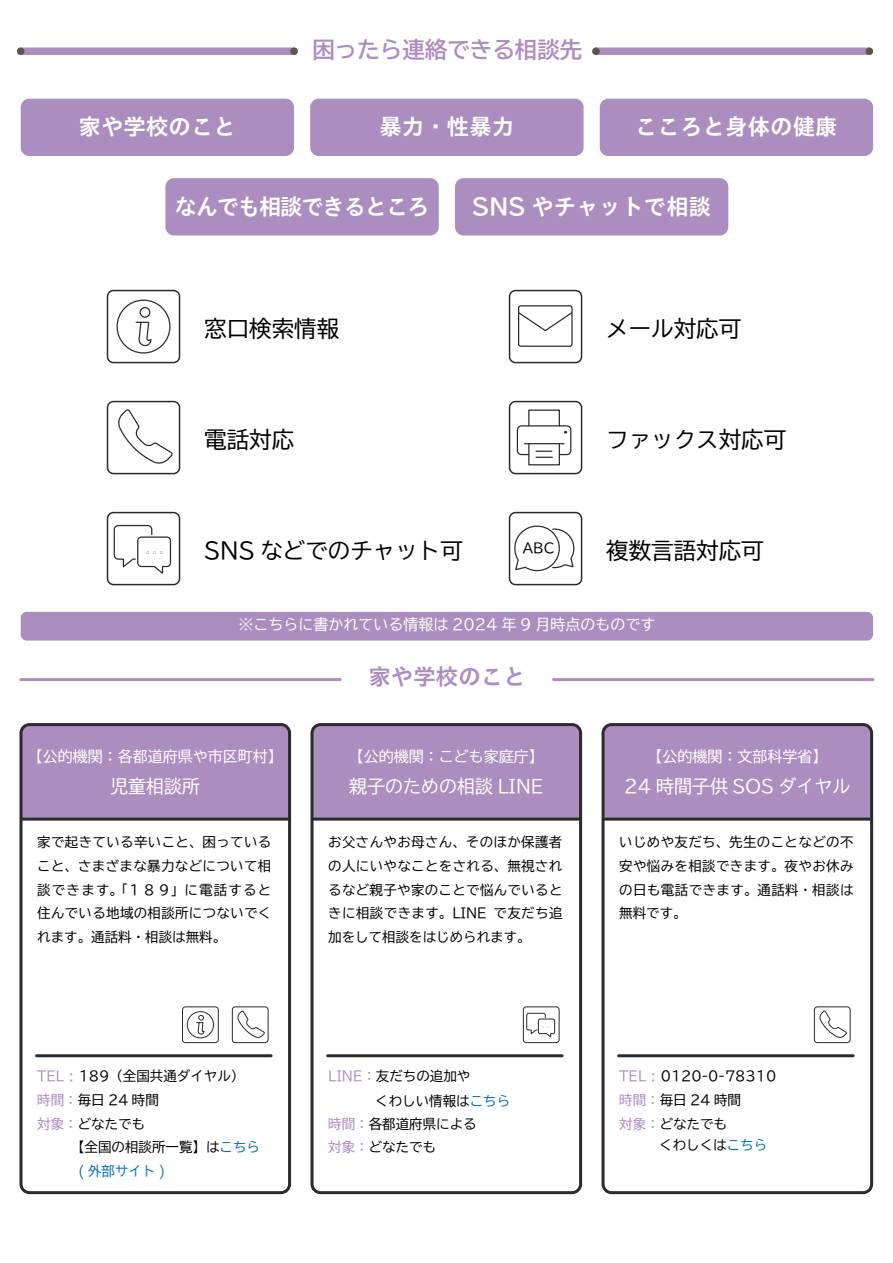
<style>
.page{position:relative;width:893px;height:1263px;background:#fff}
.page>*{position:absolute;margin:0;border:0;box-sizing:border-box;transform-origin:0 0}
.t1{font:22.5px "TBUD Go Std";color:#000}
.t2{font:22.5px "TB Go Std B";color:#fff}
.t3{font:22.5px "TB Go Std B";letter-spacing:-.06em;color:#fff}
.t4{font:700 22.5px "TBUD Go Std";color:#ac8dbf}
.t5{font:22.5px "TB Go Std B";color:#ac8dbf}
.t6{font:18px "TBUD Go Std";color:#fff}
.t7{font:15px "TBUD Go Std";color:#fff}
.t8{font:13.5px/23.7px "TBUD Go Std";color:#000}
.s1{color:#ac8dbf}
.s2{color:#0071bc}
</style>
<div class="page">
<div style="left:21px;top:612px;width:852px;height:29px;background:#ac8dbf;border-radius:6px"></div>
<div style="left:165px;top:178px;width:274px;height:57px;background:#ac8dbf;border-radius:9px"></div>
<div style="left:455px;top:178px;width:273px;height:57px;background:#ac8dbf;border-radius:9px"></div>
<div style="left:21px;top:99px;width:273px;height:57px;background:#ac8dbf;border-radius:9px"></div>
<div style="left:310px;top:99px;width:274px;height:57px;background:#ac8dbf;border-radius:9px"></div>
<div style="left:600px;top:99px;width:273px;height:57px;background:#ac8dbf;border-radius:9px"></div>
<svg style="left:135px;top:321px;width:17px;height:26px"></svg>
<div style="left:140px;top:307px;width:10px;height:11px;border:1px solid #2b2b2b;border-radius:50%"></div>
<div style="left:117px;top:300px;width:54px;height:54px;border:1px solid #2b2b2b;border-radius:50%"></div>
<div style="left:107px;top:290px;width:73px;height:73px;border:2px solid #2b2b2b;border-radius:6px"></div>
<svg style="left:118px;top:409px;width:55px;height:55px"></svg>
<div style="left:107px;top:401px;width:73px;height:73px;border:2px solid #2b2b2b;border-radius:6px"></div>
<div style="left:518px;top:305px;width:55px;height:42px;border:1px solid #2b2b2b;border-radius:2px"></div>
<svg style="left:518px;top:311px;width:55px;height:21px"></svg>
<div style="left:509px;top:290px;width:73px;height:73px;border:2px solid #2b2b2b;border-radius:6px"></div>
<div style="left:528px;top:444px;width:32px;height:21px;border:1px solid #2b2b2b"></div>
<div style="left:528px;top:410px;width:32px;height:16px;border:1px solid #2b2b2b"></div>
<svg style="left:516px;top:425px;width:56px;height:33px"></svg>
<div style="left:509px;top:401px;width:73px;height:73px;border:2px solid #2b2b2b;border-radius:6px"></div>
<div style="left:107px;top:512px;width:73px;height:73px;border:2px solid #2b2b2b;border-radius:6px"></div>
<svg style="left:113px;top:524px;width:59px;height:50px"></svg>
<svg style="left:514px;top:525px;width:61px;height:47px"></svg>
<div style="left:509px;top:512px;width:73px;height:73px;border:2px solid #2b2b2b;border-radius:6px"></div>
<svg style="left:196px;top:1015px;width:9px;height:20px"></svg>
<div style="left:187px;top:1011px;width:27px;height:27px;border:1px solid #2b2b2b;border-radius:50%"></div>
<div style="left:182px;top:1006px;width:37px;height:37px;border:1px solid #2b2b2b;border-radius:3px"></div>
<svg style="left:237px;top:1010px;width:28px;height:28px"></svg>
<div style="left:232px;top:1006px;width:36px;height:37px;border:1px solid #2b2b2b;border-radius:3px"></div>
<div style="left:523px;top:1006px;width:36px;height:37px;border:1px solid #2b2b2b;border-radius:3px"></div>
<svg style="left:526px;top:1013px;width:29px;height:25px"></svg>
<hr style="left:21px;top:678px;width:319px;height:3px;background:#ac8dbf">
<hr style="left:554px;top:678px;width:319px;height:3px;background:#ac8dbf">
<div style="left:23px;top:727px;width:264px;height:93px;background:#ac8dbf"></div>
<div style="left:19px;top:723px;width:272px;height:471px;border:3px solid #2b2b2b;border-radius:9px"></div>
<hr style="left:37px;top:1054px;width:234px;height:3px;background:#2b2b2b">
<div style="left:314px;top:727px;width:264px;height:93px;background:#ac8dbf"></div>
<div style="left:310px;top:723px;width:272px;height:471px;border:3px solid #2b2b2b;border-radius:9px"></div>
<hr style="left:328px;top:1054px;width:234px;height:3px;background:#2b2b2b">
<svg style="left:819px;top:1010px;width:28px;height:28px"></svg>
<div style="left:814px;top:1006px;width:36px;height:37px;border:1px solid #2b2b2b;border-radius:3px"></div>
<div style="left:605px;top:727px;width:264px;height:93px;background:#ac8dbf"></div>
<div style="left:601px;top:723px;width:272px;height:471px;border:3px solid #2b2b2b;border-radius:9px"></div>
<hr style="left:619px;top:1054px;width:234px;height:3px;background:#2b2b2b">
<div style="left:17px;top:48px;width:281px;height:7px;background:#ac8dbf;border-radius:4px"></div>
<div style="left:290px;top:48px;width:8px;height:7px;background:#5d5550;border-radius:50%"></div>
<div style="left:17px;top:48px;width:7px;height:7px;background:#5d5550;border-radius:50%"></div>
<div style="left:592px;top:48px;width:281px;height:7px;background:#ac8dbf;border-radius:4px"></div>
<div style="left:866px;top:48px;width:7px;height:7px;background:#5d5550;border-radius:50%"></div>
<div style="left:592px;top:48px;width:8px;height:7px;background:#5d5550;border-radius:50%"></div>
<h1 class="t4" style="left:312px;top:31px;width:272px">困ったら連絡できる相談先</h1>
<h1 class="t2" style="left:79px;top:108px;width:159px">家や学校のこと</h1>
<h1 class="t2" style="left:379px;top:108px;width:137px">暴力・性暴力</h1>
<h1 class="t2" style="left:635px;top:108px;width:204px">こころと身体の健康</h1>
<h1 class="t3" style="left:175px;top:187px;width:257px">なんでも相談できるところ</h1>
<h1 class="t2" style="left:472px;top:187px;width:241px">SNS やチャットで相談</h1>
<h1 class="t1" style="left:204px;top:310px;width:136px">窓口検索情報</h1>
<h1 class="t1" style="left:606px;top:310px;width:136px">メール対応可</h1>
<h1 class="t1" style="left:204px;top:421px;width:91px">電話対応</h1>
<h1 class="t1" style="left:606px;top:421px;width:182px">ファックス対応可</h1>
<h1 class="t1" style="left:204px;top:532px;width:260px">SNS などでのチャット可</h1>
<p class="t8" style="left:523px;top:536px;width:33px">ABC</p>
<h1 class="t1" style="left:606px;top:532px;width:159px">複数言語対応可</h1>
<p class="t7" style="left:238px;top:612px;width:418px">※こちらに書かれている情報は 2024 年 9 月時点のものです</p>
<h1 class="t5" style="left:368px;top:658px;width:159px">家や学校のこと</h1>
<p class="t7" style="left:28px;top:743px;width:257px">【公的機関：各都道府県や市区町村】</p>
<h2 class="t6" style="left:110px;top:771px;width:91px">児童相談所</h2>
<p class="t8" style="left:37px;top:830px;width:236px;text-align:justify">家で起きている辛いこと、困っていること、さまざまな暴力などについて相談できます。「１８９」に電話すると住んでいる地域の相談所につないでくれます。通話料・相談は無料。</p>
<p class="t7" style="left:349px;top:743px;width:196px">【公的機関：こども家庭庁】</p>
<h2 class="t6" style="left:349px;top:771px;width:196px">親子のための相談 LINE</h2>
<p class="t8" style="left:328px;top:830px;width:236px;text-align:justify">お父さんやお母さん、そのほか保護者の人にいやなことをされる、無視されるなど親子や家のことで悩んでいるときに相談できます。LINE で友だち追加をして相談をはじめられます。</p>
<p class="t7" style="left:647px;top:743px;width:181px">【公的機関：文部科学省】</p>
<h2 class="t6" style="left:624px;top:771px;width:228px">24 時間子供 SOS ダイヤル</h2>
<p class="t8" style="left:619px;top:830px;width:236px;text-align:justify">いじめや友だち、先生のことなどの不安や悩みを相談できます。夜やお休みの日も電話できます。通話料・相談は無料です。</p>
<p class="t8" style="left:37px;top:1064px;width:209px"><span class="s1">TEL :</span> 189（全国共通ダイヤル）<span class="s1">時間：</span>毎日 24 時間<br><span class="s1">対象：</span>どなたでも</p>
<p class="t8" style="left:328px;top:1064px;width:144px"><span class="s1">LINE：</span>友だちの追加や</p>
<p class="t8" style="left:328px;top:1111px;width:150px"><span class="s1">時間：</span>各都道府県による<span class="s1">対象：</span>どなたでも</p>
<p class="t8" style="left:619px;top:1064px;width:159px"><span class="s1">TEL :</span> 0120-0-78310<span class="s1">時間：</span>毎日 24 時間<br><span class="s1">対象：</span>どなたでも</p>
<p class="t8" style="left:375px;top:1089px;width:137px">くわしい情報は<span class="s2">こちら</span></p>
<p class="t8" style="left:78px;top:1135px;width:184px;text-indent:-7px">【全国の相談所一覧】は<span class="s2">こちら( 外部サイト )</span></p>
<p class="t8" style="left:659px;top:1133px;width:109px">くわしくは<span class="s2">こちら</span></p>
</div>
